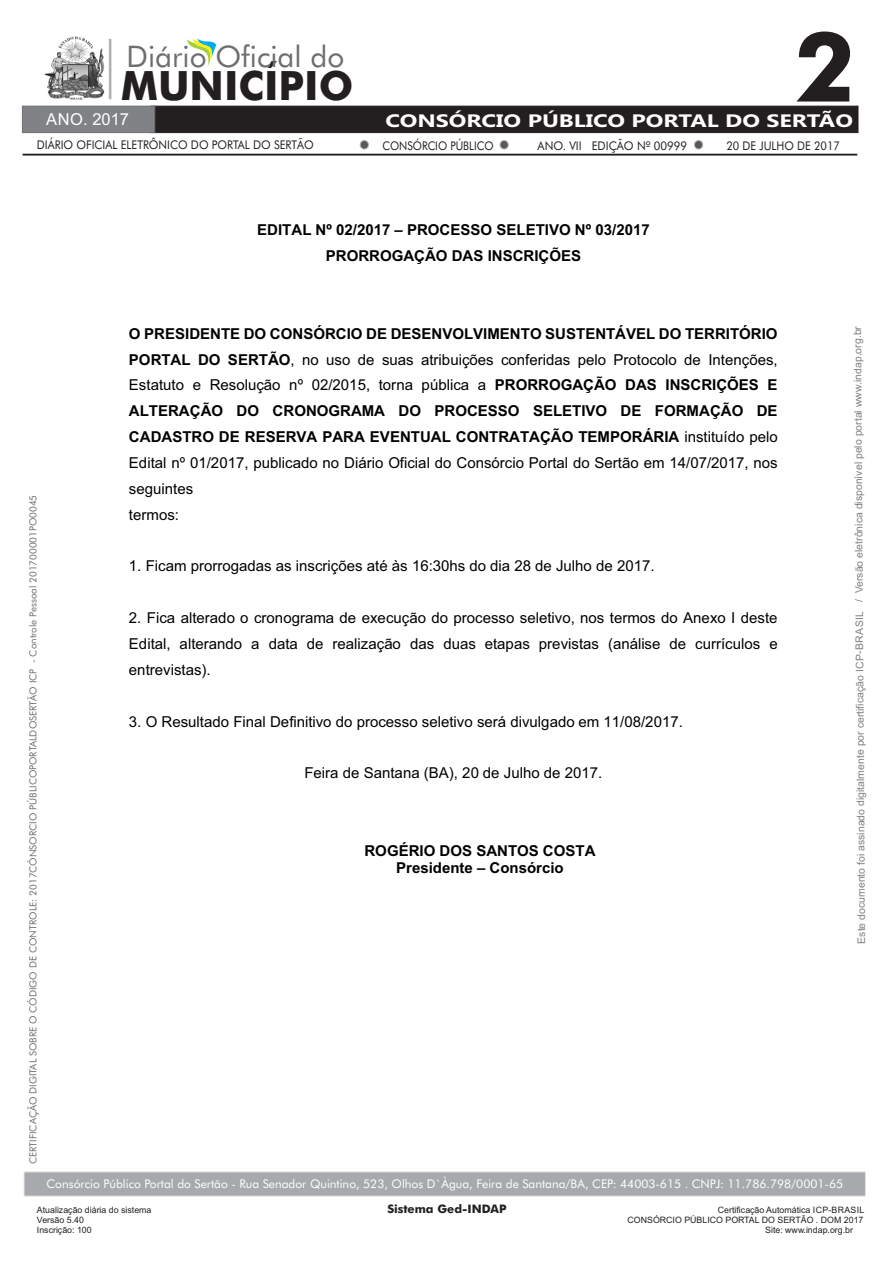
<style>
.page{position:relative;width:893px;height:1263px;background:#fff}
.page>*{position:absolute;margin:0;border:0;box-sizing:border-box;transform-origin:0 0}
.t1{font:700 96.9px "Futura BT";color:#231f20}
.t2{font:700 40.5px "Futura BT";color:#231f20}
.t3{font:29.7px "Futura BT";color:#6d6e70}
.t4{font:700 18px "Gadugi";color:#fff;scale:1.3 1}
.t5{font:16.5px "Arial";color:#fff}
.t6{font:15px/25.8px "Arial";color:#000}
.t7{font:700 15px/26px "Arial";color:#000;text-align:center}
.t8{font:12px "Futura BT";color:#fff}
.t9{font:12px "Futura BT";color:#231f20;scale:.92 1}
.t10{font:12px "Futura BT";color:#231f20;scale:.94 1}
.t11{font:12px "Futura BT";color:#231f20;scale:.88 1}
.t12{font:12px "Futura BT";color:#231f20;scale:.91 1}
.t13{font:700 11.7px "Futura BT";color:#231f20}
.t14{font:10.5px "Arial";letter-spacing:-.005em;color:#818181}
.t15{font:9.75px "Futura BT";color:#6d6e70}
.t16{font:8.85px "Arial";color:#231f20}
.s1{font-weight:700}
</style>
<div class="page">
<svg style="left:187px;top:38px;width:29px;height:28px"></svg>
<svg style="left:23px;top:154px;width:834px;height:1px"></svg>
<svg style="left:109px;top:39px;width:2px;height:60px"></svg>
<svg style="left:22px;top:106px;width:836px;height:27px;background:#322f30"></svg>
<div style="left:360px;top:140px;width:9px;height:9px;background:#58595b;border:1px solid #b3b3b3;border-radius:50%"></div>
<div style="left:500px;top:140px;width:8px;height:9px;background:#58595b;border:1px solid #b3b3b3;border-radius:50%"></div>
<div style="left:694px;top:140px;width:9px;height:9px;background:#58595b;border:1px solid #b3b3b3;border-radius:50%"></div>
<svg style="left:24px;top:1171px;width:842px;height:25px;background:#abadb0"></svg>
<img style="left:44px;top:36px;width:61px;height:64px">
<h3 class="t3" style="left:126px;top:44px;width:219px">Diário Oficial do</h3>
<h2 class="t2" style="left:121px;top:69px;width:234px">MUNICÍPIO</h2>
<h1 class="t1" style="left:795px;top:28px;width:62px">2</h1>
<p class="t5" style="left:46px;top:113px;width:85px">ANO. 2017</p>
<p class="t4" style="left:385px;top:114px;width:361px">CONSÓRCIO PÚBLICO PORTAL DO SERTÃO</p>
<p class="t9" style="left:37px;top:140px;width:302px">DIÁRIO OFICIAL ELETRÔNICO DO PORTAL DO SERTÃO</p>
<p class="t11" style="left:382px;top:141px;width:128px">CONSÓRCIO PÚBLICO</p>
<p class="t10" style="left:538px;top:141px;width:161px">ANO. VII EDIÇÃO Nº 00999</p>
<p class="t12" style="left:726px;top:141px;width:126px">20 DE JULHO DE 2017</p>
<p class="t7" style="left:257px;top:218px;width:394px">EDITAL Nº 02/2017 – PROCESSO SELETIVO Nº 03/2017<br>PRORROGAÇÃO DAS INSCRIÇÕES</p>
<p class="t15" style="left:29px;top:1164px;width:671px;rotate:-90deg">CERTIFICAÇÃO DIGITAL SOBRE O CÓDIGO DE CONTROLE: 2017CÓNSORCIO PÚBLICOPORTALDOSERTÃO ICP - Controle Pessoal 201700001PO0045</p>
<p class="t6" style="left:129px;top:322px;width:650px"><span class="s1">O PRESIDENTE DO CONSÓRCIO DE DESENVOLVIMENTO SUSTENTÁVEL DO TERRITÓRIO PORTAL DO SERTÃO</span>, no uso de suas atribuições conferidas pelo Protocolo de Intenções, Estatuto e Resolução nº 02/2015, torna pública a <span class="s1">PRORROGAÇÃO DAS INSCRIÇÕES E ALTERAÇÃO DO CRONOGRAMA DO PROCESSO SELETIVO DE FORMAÇÃO DE CADASTRO DE RESERVA PARA EVENTUAL CONTRATAÇÃO TEMPORÁRIA</span> instituído pelo Edital nº 01/2017, publicado no Diário Oficial do Consórcio Portal do Sertão em 14/07/2017, nos seguintes<br>termos:</p>
<p class="t6" style="left:129px;top:555px;width:527px">1. Ficam prorrogadas as inscrições até às 16:30hs do dia 28 de Julho de 2017.</p>
<p class="t6" style="left:129px;top:606px;width:650px;text-align:justify">2. Fica alterado o cronograma de execução do processo seletivo, nos termos do Anexo I deste Edital, alterando a data de realização das duas etapas previstas (análise de currículos e entrevistas).</p>
<p class="t6" style="left:129px;top:710px;width:555px">3. O Resultado Final Definitivo do processo seletivo será divulgado em 11/08/2017.</p>
<p class="t6" style="left:304px;top:762px;width:299px">Feira de Santana (BA), 20 de Julho de 2017.</p>
<p class="t7" style="left:364px;top:844px;width:233px;line-height:17.2px">ROGÉRIO DOS SANTOS COSTA<br>Presidente – Consórcio</p>
<p class="t8" style="left:47px;top:1179px;width:798px">Consórcio Público Portal do Sertão - Rua Senador Quintino, 523, Olhos D`Àgua, Feira de Santana/BA, CEP: 44003-615 . CNPJ: 11.786.798/0001-65</p>
<p class="t14" style="left:855px;top:944px;width:619px;rotate:-90deg">Este documento foi assinado digitalmente por certificação CI P-BRASIL / Versão eletrônica disponível pelo portal www.indap.org.br</p>
<p class="t16" style="left:37px;top:1206px;width:116px">Atualização diária do sistema</p>
<p class="t13" style="left:387px;top:1204px;width:121px">Sistema Ged-INDAP</p>
<p class="t16" style="left:718px;top:1206px;width:148px">Certificação Automática ICP-BRASIL</p>
<p class="t16" style="left:37px;top:1217px;width:49px">Versão 5.40</p>
<p class="t16" style="left:628px;top:1217px;width:237px">CONSÓRCIO PÚBLICO PORTAL DO SERTÃO . DOM 2017</p>
<p class="t16" style="left:37px;top:1227px;width:56px">Inscrição: 100</p>
<p class="t16" style="left:765px;top:1227px;width:89px">Site: www.indap.org.br</p>
</div>
